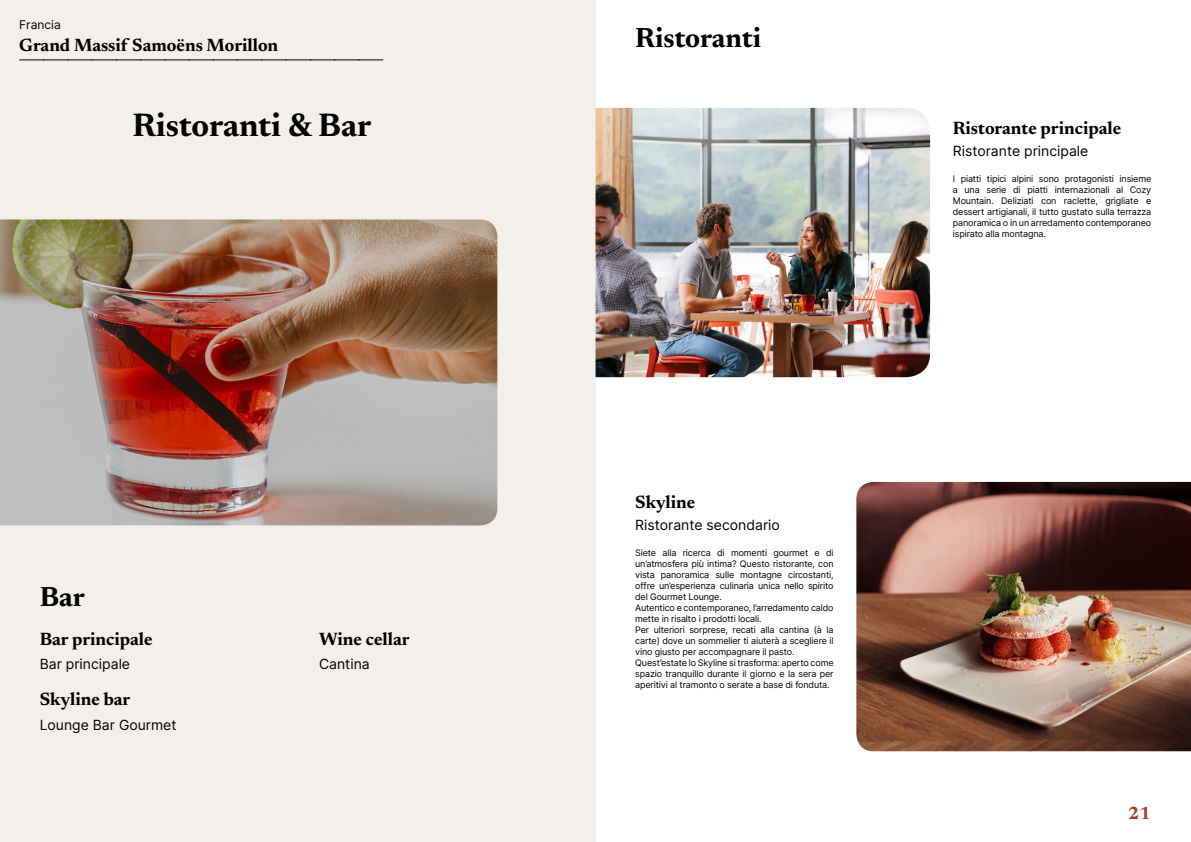
<style>
.page{position:relative;width:1191px;height:842px;background:#fff}
.page>*{position:absolute;margin:0;border:0;box-sizing:border-box;transform-origin:0 0}
.t1{font:700 33px "Newsreader 24 pt";color:#000}
.t2{font:700 28px "Newsreader 24 pt";color:#000}
.t3{font:700 18px "Newsreader 24 pt";color:#000}
.t4{font:700 18px "Newsreader 24 pt";color:#9d432c}
.t5{font:14px "Inter";color:#000}
.t6{font:12px "Inter";color:#000}
.t7{font:9px/11px "Inter";letter-spacing:-.015em;color:#000;text-align:justify}
</style>
<div class="page">
<div style="left:0;top:0;width:595px;height:842px;background:#f3f0ec"></div>
<img style="left:0;top:219px;width:497px;height:306px">
<img style="left:595px;top:108px;width:335px;height:269px">
<img style="left:856px;top:482px;width:335px;height:269px">
<svg style="left:20px;top:60px;width:363px;height:1px"></svg>
<h3 class="t6" style="left:19px;top:15px;width:43px">Francia</h3>
<h3 class="t3" style="left:19px;top:32px;width:260px">Grand Massif Samoëns Morillon</h3>
<h1 class="t1" style="left:133px;top:101px;width:240px">Ristoranti &amp; Bar</h1>
<h2 class="t2" style="left:40px;top:576px;width:47px">Bar</h2>
<h3 class="t3" style="left:40px;top:626px;width:115px">Bar principale</h3>
<h3 class="t5" style="left:40px;top:654px;width:92px">Bar principale</h3>
<h3 class="t3" style="left:40px;top:687px;width:92px">Skyline bar</h3>
<h3 class="t5" style="left:40px;top:715px;width:138px">Lounge Bar Gourmet</h3>
<h3 class="t3" style="left:319px;top:626px;width:92px">Wine cellar</h3>
<h3 class="t5" style="left:319px;top:654px;width:52px">Cantina</h3>
<h2 class="t2" style="left:635px;top:18px;width:128px">Ristoranti</h2>
<h3 class="t3" style="left:635px;top:489px;width:62px">Skyline</h3>
<h3 class="t5" style="left:635px;top:515px;width:146px">Ristorante secondario</h3>
<p class="t7" style="left:635px;top:547px;width:200px;text-align:left">Siete alla ricerca di momenti gourmet e di un’atmosfera più intima? Questo ristorante, con vista panoramica sulle montagne circostanti, offre un’esperienza culinaria unica nello spirito del Gourmet Lounge.<br>Autentico e contemporaneo, l’arredamento caldo mette in risalto i prodotti locali.<br>Per ulteriori sorprese, recati alla cantina (à la carte) dove un sommelier ti aiuterà a scegliere il vino giusto per accompagnare il pasto.<br>Quest’estate lo Skyline si trasforma: aperto come spazio tranquillo durante il giorno e la sera per aperitivi al tramonto o serate a base di fonduta.</p>
<h3 class="t3" style="left:952px;top:115px;width:170px">Ristorante principale</h3>
<h3 class="t5" style="left:952px;top:141px;width:137px">Ristorante principale</h3>
<p class="t7" style="left:952px;top:173px;width:200px">I piatti tipici alpini sono protagonisti insieme a una serie di piatti internazionali al Cozy Mountain. Deliziati con raclette, grigliate e dessert artigianali, il tutto gustato sulla terrazza panoramica o in un arredamento contemporaneo ispirato alla montagna.</p>
<h3 class="t4" style="left:1128px;top:800px;width:24px">21</h3>
</div>
